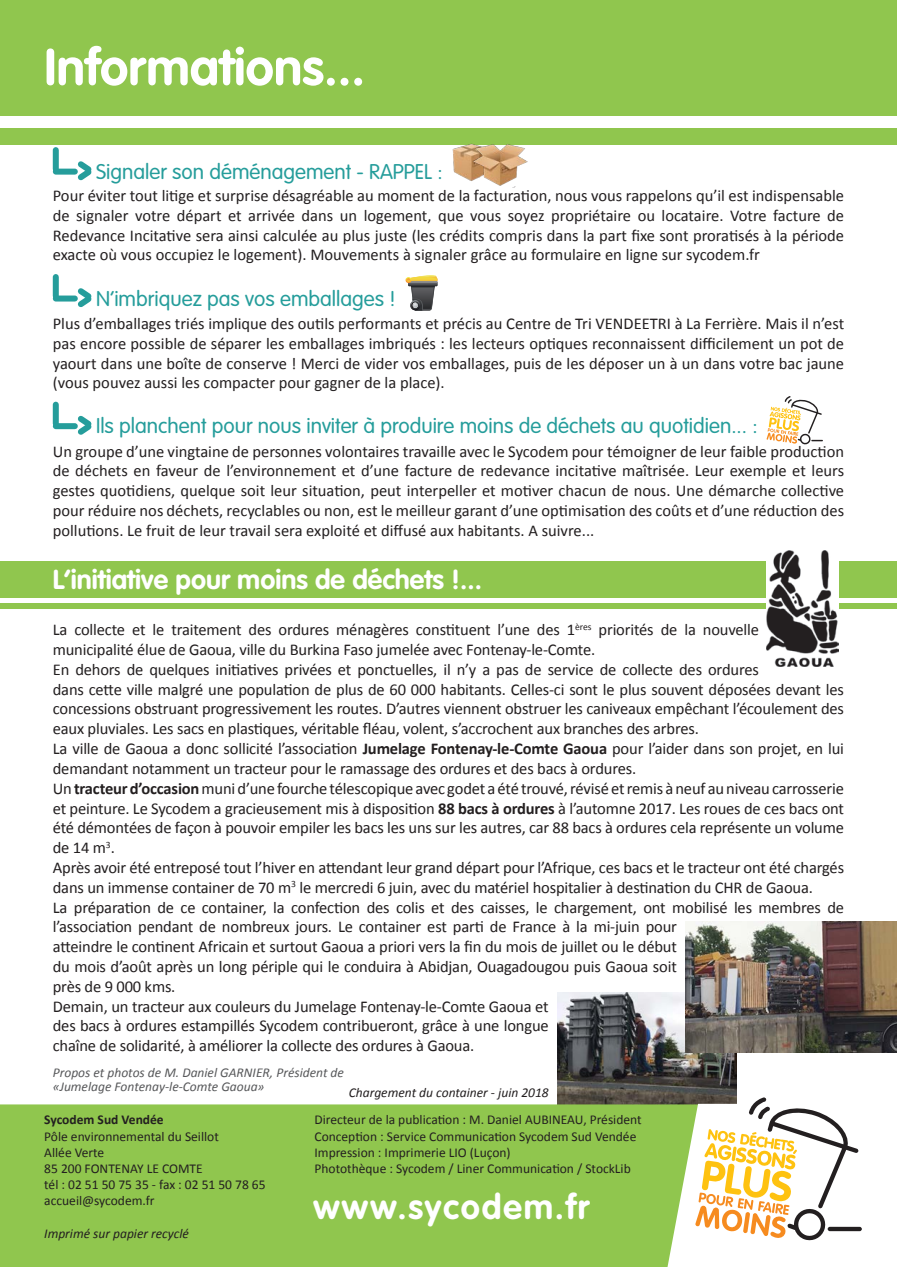
<style>
.page{position:relative;width:897px;height:1267px;background:#fff}
.page>*{position:absolute;margin:0;border:0;box-sizing:border-box;transform-origin:0 0}
.t1{font:700 51px "VAG Rounded";color:#fff}
.t2{font:700 34.5px "VAG Rounded";letter-spacing:.05em;color:#fff}
.t3{font:700 27px "VAG Rounded";color:#fff}
.t4{font:300 21px "VAG Rounded";color:#259d9b}
.t5{font:16.5px/19.8px "Calibri";letter-spacing:-.01em;color:#231f20}
.t6{font:13.5px/16.2px "Calibri";color:#231f20}
.t7{font:italic 13.5px/13.5px "Calibri";color:#57585a}
.t8{font:italic 13.5px "Calibri";color:#231f20}
.t9{font:700 13.5px "Calibri";color:#231f20}
.s1{font-weight:700}
</style>
<div class="page">
<div style="left:0;top:0;width:896px;height:145px;background:#90c64e"></div>
<div style="left:0;top:116px;width:896px;height:12px;background:#fff"></div>
<img style="left:557px;top:992px;width:179px;height:112px">
<div style="left:0;top:561px;width:896px;height:48px;background:#90c64e"></div>
<div style="left:0;top:598px;width:896px;height:5px;background:#fff"></div>
<img style="left:766px;top:550px;width:72px;height:116px">
<img style="left:685px;top:921px;width:211px;height:131px">
<div style="left:0;top:1104px;width:660px;height:162px;background:#90c64e"></div>
<img style="left:452px;top:144px;width:19px;height:37px">
<div style="left:56px;top:169px;width:19px;height:6px;background:#259d9b"></div>
<svg style="left:72px;top:161px;width:20px;height:20px"></svg>
<div style="left:53px;top:150px;width:6px;height:19px;background:#259d9b"></div>
<div style="left:56px;top:423px;width:19px;height:6px;background:#259d9b"></div>
<svg style="left:72px;top:415px;width:20px;height:20px"></svg>
<div style="left:53px;top:404px;width:6px;height:19px;background:#259d9b"></div>
<div style="left:56px;top:295px;width:19px;height:6px;background:#259d9b"></div>
<svg style="left:72px;top:288px;width:20px;height:20px"></svg>
<div style="left:53px;top:277px;width:6px;height:19px;background:#259d9b"></div>
<svg style="left:405px;top:275px;width:32px;height:35px"></svg>
<img style="left:471px;top:143px;width:57px;height:44px">
<svg style="left:766px;top:396px;width:56px;height:49px"></svg>
<svg style="left:660px;top:1097px;width:202px;height:170px"></svg>
<h1 class="t1" style="left:44px;top:37px;width:322px">Informations...</h1>
<p class="t4" style="left:96px;top:159px;width:348px">Signaler son déménagement - RAPPEL :</p>
<p class="t5" style="left:53px;top:186px;width:792px;text-align:justify">Pour éviter tout litige et surprise désagréable au moment de la facturation, nous vous rappelons qu’il est indispensable de signaler votre départ et arrivée dans un logement, que vous soyez propriétaire ou locataire. Votre facture de Redevance Incitative sera ainsi calculée au plus juste (les crédits compris dans la part fixe sont proratisés à la période exacte où vous occupiez le logement). Mouvements à signaler grâce au formulaire en ligne sur sycodem.fr</p>
<p class="t4" style="left:96px;top:286px;width:301px">N’imbriquez pas vos emballages !</p>
<p class="t5" style="left:53px;top:313px;width:792px;text-align:justify">Plus d’emballages triés implique des outils performants et précis au Centre de Tri VENDEETRI à La Ferrière. Mais il n’est pas encore possible de séparer les emballages imbriqués : les lecteurs optiques reconnaissent difficilement un pot de yaourt dans une boîte de conserve ! Merci de vider vos emballages, puis de les déposer un à un dans votre bac jaune (vous pouvez aussi les compacter pour gagner de la place).</p>
<p class="t4" style="left:96px;top:414px;width:663px">Ils planchent pour nous inviter à produire moins de déchets au quotidien... :</p>
<p class="t5" style="left:53px;top:441px;width:792px;text-align:justify">Un groupe d’une vingtaine de personnes volontaires travaille avec le Sycodem pour témoigner de leur faible production de déchets en faveur de l’environnement et d’une facture de redevance incitative maîtrisée. Leur exemple et leurs gestes quotidiens, quelque soit leur situation, peut interpeller et motiver chacun de nous. Une démarche collective pour réduire nos déchets, recyclables ou non, est le meilleur garant d’une optimisation des coûts et d’une réduction des pollutions. Le fruit de leur travail sera exploité et diffusé aux habitants. A suivre...</p>
<p class="t3" style="left:53px;top:563px;width:430px">L’initiative pour moins de déchets !...</p>
<p class="t5" style="left:53px;top:620px;width:707px">La collecte et le traitement des ordures ménagères constituent l’une des 1<sup>ères</sup> priorités de la nouvelle municipalité élue de Gaoua, ville du Burkina Faso jumelée avec Fontenay-le-Comte.</p>
<p class="t5" style="left:53px;top:659px;width:792px">En dehors de quelques initiatives privées et ponctuelles, il n’y a pas de service de collecte des ordures<br>dans cette ville malgré une population de plus de 60 000 habitants. Celles-ci sont le plus souvent déposées devant les concessions obstruant progressivement les routes. D’autres viennent obstruer les caniveaux empêchant l’écoulement des eaux pluviales. Les sacs en plastiques, véritable fléau, volent, s’accrochent aux branches des arbres.</p>
<p class="t5" style="left:53px;top:738px;width:792px">La ville de Gaoua a donc sollicité l’association <span class="s1">Jumelage Fontenay-le-Comte Gaoua</span> pour l’aider dans son projet, en lui demandant notamment un tracteur pour le ramassage des ordures et des bacs à ordures.</p>
<p class="t5" style="left:53px;top:778px;width:792px;text-align:justify">Un <span class="s1">tracteur d’occasion</span> muni d’une fourche télescopique avec godet a été trouvé, révisé et remis à neuf au niveau carrosserie et peinture. Le Sycodem a gracieusement mis à disposition <span class="s1">88 bacs à ordures</span> à l’automne 2017. Les roues de ces bacs ont été démontées de façon à pouvoir empiler les bacs les uns sur les autres, car 88 bacs à ordures cela représente un volume de 14 m<sup>3</sup>.</p>
<p class="t5" style="left:53px;top:857px;width:792px">Après avoir été entreposé tout l’hiver en attendant leur grand départ pour l’Afrique, ces bacs et le tracteur ont été chargés dans un immense container de 70 m<sup>3</sup> le mercredi 6 juin, avec du matériel hospitalier à destination du CHR de Gaoua.</p>
<p class="t5" style="left:53px;top:897px;width:792px">La préparation de ce container, la confection des colis et des caisses, le chargement, ont mobilisé les membres de l’association pendant de nombreux jours. Le container est parti de France à la mi-juin pour<br>atteindre le continent Africain et surtout Gaoua a priori vers la fin du mois de juillet ou le début<br>du mois d’août après un long périple qui le conduira à Abidjan, Ouagadougou puis Gaoua soit<br>près de 9 000 kms.</p>
<p class="t5" style="left:53px;top:996px;width:497px;text-align:justify">Demain, un tracteur aux couleurs du Jumelage Fontenay-le-Comte Gaoua et des bacs à ordures estampillés Sycodem contribueront, grâce à une longue chaîne de solidarité, à améliorer la collecte des ordures à Gaoua.</p>
<p class="t8" style="left:349px;top:1083px;width:201px">Chargement du container - juin 2018</p>
<p class="t7" style="left:53px;top:1065px;width:293px">Propos et photos de M. Daniel GARNIER, Président de «Jumelage Fontenay-le-Comte Gaoua»</p>
<p class="t9" style="left:44px;top:1111px;width:121px">Sycodem Sud Vendée</p>
<p class="t6" style="left:314px;top:1111px;width:329px">Directeur de la publication : M. Daniel AUBINEAU, Président</p>
<p class="t6" style="left:44px;top:1127px;width:176px">Pôle environnemental du Seillot</p>
<p class="t6" style="left:314px;top:1127px;width:323px">Conception : Service Communication Sycodem Sud Vendée</p>
<p class="t6" style="left:44px;top:1144px;width:62px">Allée Verte</p>
<p class="t6" style="left:314px;top:1144px;width:198px">Impression : Imprimerie LIO (Luçon)</p>
<p class="t6" style="left:44px;top:1160px;width:160px">85 200 FONTENAY LE COMTE</p>
<p class="t6" style="left:314px;top:1160px;width:318px">Photothèque : Sycodem / Liner Communication / StockLib</p>
<p class="t6" style="left:44px;top:1176px;width:223px">tél : 02 51 50 75 35 - fax : 02 51 50 78 65 accueil@sycodem.fr</p>
<p class="t8" style="left:44px;top:1223px;width:146px">Imprimé sur papier recyclé</p>
<h2 class="t2" style="left:313px;top:1185px;width:278px">www.sycodem.fr</h2>
</div>
